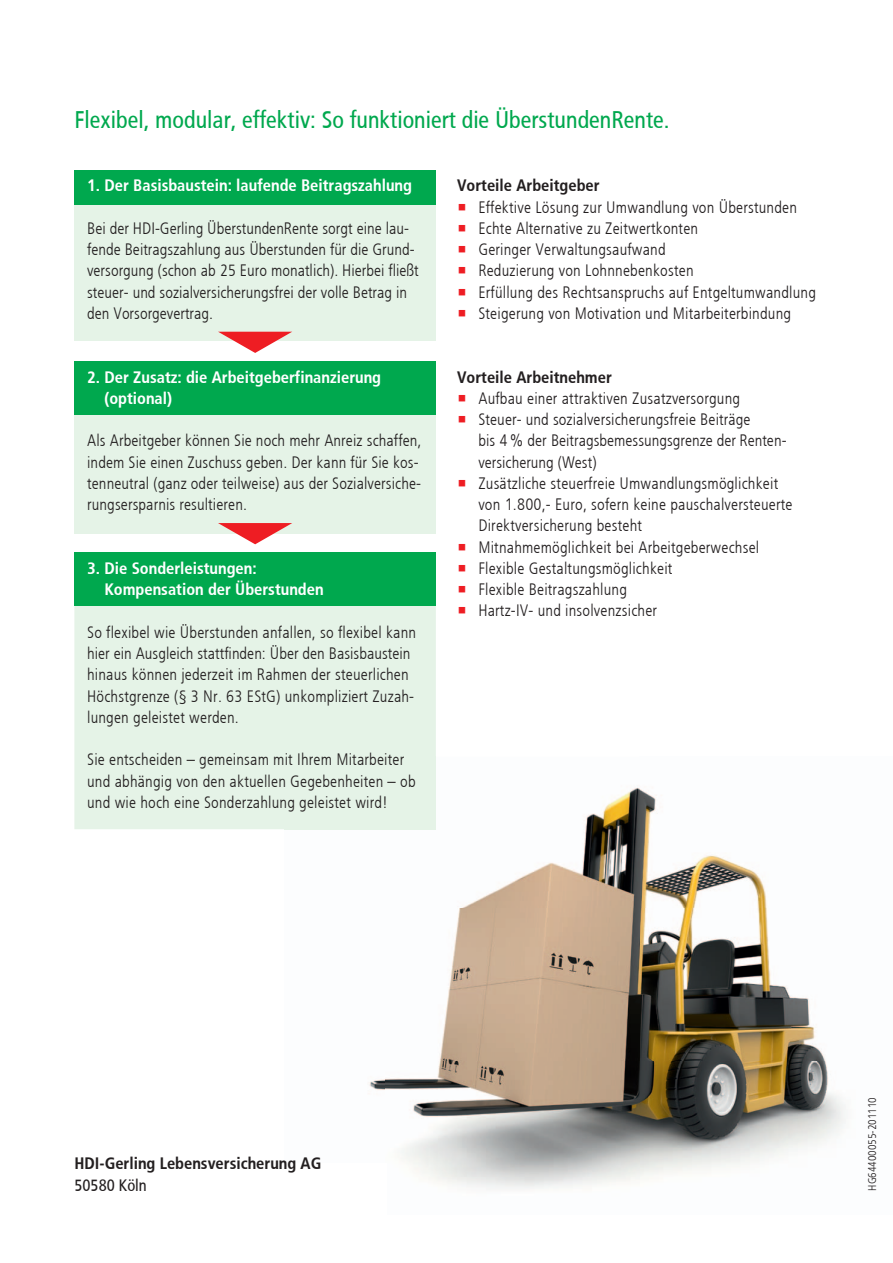
<style>
.page{position:relative;width:893px;height:1263px;background:#fff}
.page>*{position:absolute;margin:0;border:0;box-sizing:border-box;transform-origin:0 0}
.t1{font:24px "HDI Gerling Sans Cond Regular";color:#00a84e}
.t2{font:16.5px/21.3px "HDI Gerling Sans Cond Light";letter-spacing:.01em;color:#231f20}
.t3{font:16.5px/21.3px "HDI Gerling Sans Cond Bold";color:#fff}
.t4{font:16.5px "HDI Gerling Sans Cond Bold";color:#231f20}
.t5{font:16.5px "HDI Gerling Sans Cond Regular";color:#231f20}
.t6{font:11.25px "HDI Gerling Sans Cond Light";color:#231f20}
.s1{color:#ee1d23}
</style>
<div class="page">
<img style="left:386px;top:787px;width:459px;height:402px">
<img style="left:285px;top:829px;width:101px;height:261px">
<div style="left:74px;top:606px;width:362px;height:223px;background:#e5f3e7"></div>
<div style="left:285px;top:757px;width:151px;height:72px;background:#e5f3e7"></div>
<div style="left:74px;top:404px;width:362px;height:130px;background:#e5f3e7"></div>
<div style="left:74px;top:187px;width:362px;height:153px;background:#e5f3e7"></div>
<div style="left:74px;top:170px;width:362px;height:34px;background:#00a84e"></div>
<div style="left:74px;top:361px;width:362px;height:54px;background:#00a84e"></div>
<div style="left:74px;top:553px;width:362px;height:53px;background:#00a84e"></div>
<svg style="left:218px;top:332px;width:74px;height:21px"></svg>
<svg style="left:218px;top:523px;width:74px;height:21px"></svg>
<h1 class="t1" style="left:74px;top:106px;width:597px">Flexibel, modular, effektiv: So funktioniert die ÜberstundenRente.</h1>
<p class="t3" style="left:87px;top:175px;width:326px">1. Der Basisbaustein: laufende Beitragszahlung</p>
<p class="t2" style="left:87px;top:218px;width:333px">Bei der HDI-Gerling ÜberstundenRente sorgt eine lau&shy;fende Beitragszahlung aus Überstunden für die Grund&shy;versorgung (schon ab 25 Euro monatlich). Hierbei fließt steuer- und sozial versicherungsfrei der volle Betrag in den Vorsorgevertrag.</p>
<p class="t3" style="left:104px;top:367px;width:278px;text-indent:-17px">2. Der Zusatz: die Arbeitgeberfinanzierung (optional)</p>
<p class="t2" style="left:87px;top:430px;width:336px">Als Arbeitgeber können Sie noch mehr Anreiz schaffen, indem Sie einen Zuschuss geben. Der kann für Sie kos&shy;tenneutral (ganz oder teilweise) aus der Sozialversiche&shy;rungsersparnis resultieren.</p>
<p class="t3" style="left:104px;top:558px;width:221px;text-indent:-17px">3. Die Sonderleistungen:<br>Kompensation der Überstunden</p>
<p class="t2" style="left:87px;top:622px;width:330px">So flexibel wie Überstunden anfallen, so flexibel kann hier ein Ausgleich stattfinden: Über den Basisbaustein hinaus können jederzeit im Rahmen der steuerlichen Höchstgrenze (§ 3 Nr. 63 EStG) unkompliziert Zuzah&shy;lungen geleistet werden.</p>
<p class="t2" style="left:87px;top:749px;width:330px">Sie entscheiden – gemeinsam mit Ihrem Mitarbeiter und abhängig von den aktuellen Gegebenheiten – ob und wie hoch eine Sonderzahlung geleistet wird!</p>
<p class="t4" style="left:457px;top:176px;width:144px">Vorteile Arbeitgeber</p>
<p class="t2" style="left:457px;top:197px;width:341px"><span class="s1">•</span> Effektive Lösung zur Umwandlung von Überstunden</p>
<p class="t2" style="left:457px;top:218px;width:243px"><span class="s1">•</span> Echte Alternative zu Zeitwertkonten</p>
<p class="t2" style="left:457px;top:239px;width:210px"><span class="s1">•</span> Geringer Verwaltungsaufwand</p>
<p class="t2" style="left:457px;top:260px;width:238px"><span class="s1">•</span> Reduzierung von Lohnnebenkosten</p>
<p class="t2" style="left:457px;top:282px;width:360px"><span class="s1">•</span> Erfüllung des Rechtsanspruchs auf Entgeltumwandlung</p>
<p class="t2" style="left:457px;top:303px;width:336px"><span class="s1">•</span> Steigerung von Motivation und Mitarbeiterbindung</p>
<p class="t4" style="left:457px;top:367px;width:156px">Vorteile Arbeitnehmer</p>
<p class="t2" style="left:457px;top:388px;width:285px"><span class="s1">•</span> Aufbau einer attraktiven Zusatzversorgung</p>
<p class="t2" style="left:478px;top:409px;width:310px;text-indent:-21px"><span class="s1">•</span> Steuer- und sozialversicherungsfreie Beiträge<br>bis 4 % der Beitragsbemessungsgrenze der Renten&shy;versicherung (West)</p>
<p class="t2" style="left:478px;top:473px;width:316px;text-indent:-21px"><span class="s1">•</span> Zusätzliche steuerfreie Umwandlungsmöglichkeit von 1.800,- Euro, sofern keine pauschalversteuerte<br>Direktversicherung besteht</p>
<p class="t2" style="left:457px;top:537px;width:304px"><span class="s1">•</span> Mitnahmemöglichkeit bei Arbeitgeberwechsel</p>
<p class="t2" style="left:457px;top:558px;width:217px"><span class="s1">•</span> Flexible Gestaltungsmöglichkeit</p>
<p class="t2" style="left:457px;top:579px;width:171px"><span class="s1">•</span> Flexible Beitragszahlung</p>
<p class="t2" style="left:457px;top:600px;width:202px"><span class="s1">•</span> Hartz-IV- und insolvenzsicher</p>
<p class="t4" style="left:74px;top:1154px;width:248px">HDI-Gerling Lebensversicherung AG</p>
<p class="t5" style="left:74px;top:1175px;width:74px">50580 Köln</p>
<p class="t6" style="left:866px;top:1191px;width:95px;rotate:-90deg">HG64400055-201110</p>
</div>
